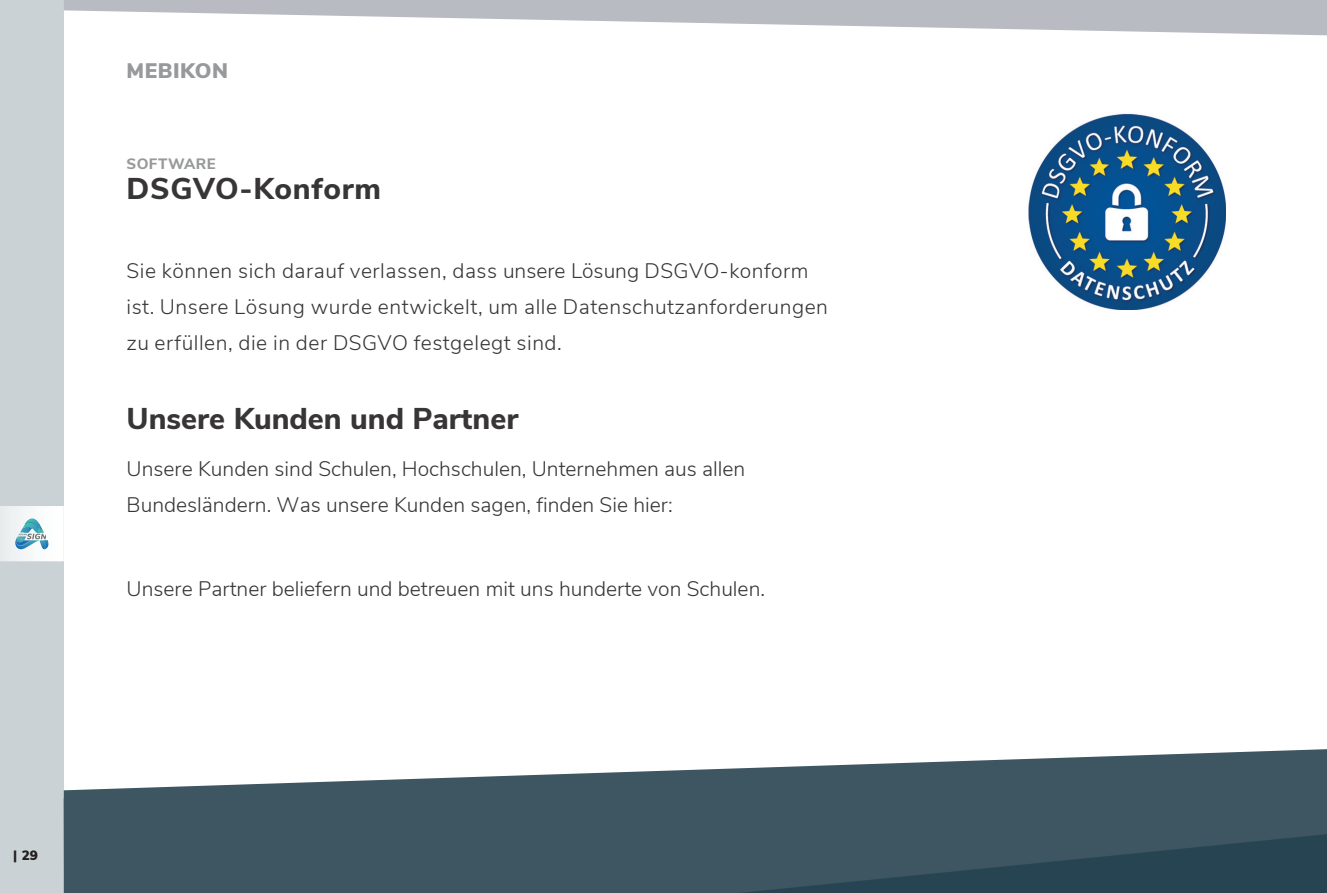
<style>
.page{position:relative;width:1327px;height:893px;background:#fff}
.page>*{position:absolute;margin:0;border:0;box-sizing:border-box;transform-origin:0 0}
.t1{font:800 30px "Nunito Sans";color:#373535}
.t2{font:800 30px "Nunito Sans";letter-spacing:.025em;color:#373535}
.t3{font:300 21px/36.8px "Nunito Sans";color:#373535}
.t4{font:300 21px/35.7px "Nunito Sans";letter-spacing:.025em;color:#373535}
.t5{font:900 21px "Nunito Sans";letter-spacing:.025em;color:#97999b}
.t6{font:800 15px "Nunito Sans";letter-spacing:.025em;color:#97999b}
.t7{font:900 13.5px "Nunito Sans";color:#231f20}
</style>
<div class="page">
<div style="left:0;top:0;width:64px;height:893px;background:#cbd2d5"></div>
<svg style="left:64px;top:749px;width:1263px;height:144px;background:#576b76"></svg>
<svg style="left:64px;top:0;width:1263px;height:35px"></svg>
<img style="left:1028px;top:113px;width:197px;height:197px">
<svg style="left:0;top:506px;width:64px;height:55px;background:#dbe9ed"></svg>
<p class="t5" style="left:127px;top:55px;width:103px">MEBIKON</p>
<p class="t6" style="left:127px;top:153px;width:91px">SOFTWARE</p>
<h1 class="t2" style="left:127px;top:166px;width:256px">DSGVO-Konform</h1>
<p class="t4" style="left:127px;top:252px;width:703px">Sie können sich darauf verlassen, dass unsere Lösung DSGVO-konform ist. Unsere Lösung wurde entwickelt, um alle Datenschutzanforderungen zu erfüllen, die in der DSGVO festgelegt sind.</p>
<h1 class="t1" style="left:127px;top:396px;width:393px">Unsere Kunden und Partner</h1>
<p class="t3" style="left:127px;top:449px;width:620px">Unsere Kunden sind Schulen, Hochschulen, Unternehmen aus allen<br>Bundesländern. Was unsere Kunden sagen, finden Sie hier:</p>
<p class="t3" style="left:127px;top:569px;width:640px">Unsere Partner beliefern und betreuen mit uns hunderte von Schulen.</p>
<p class="t7" style="left:13px;top:845px;width:26px">| 29</p>
</div>
